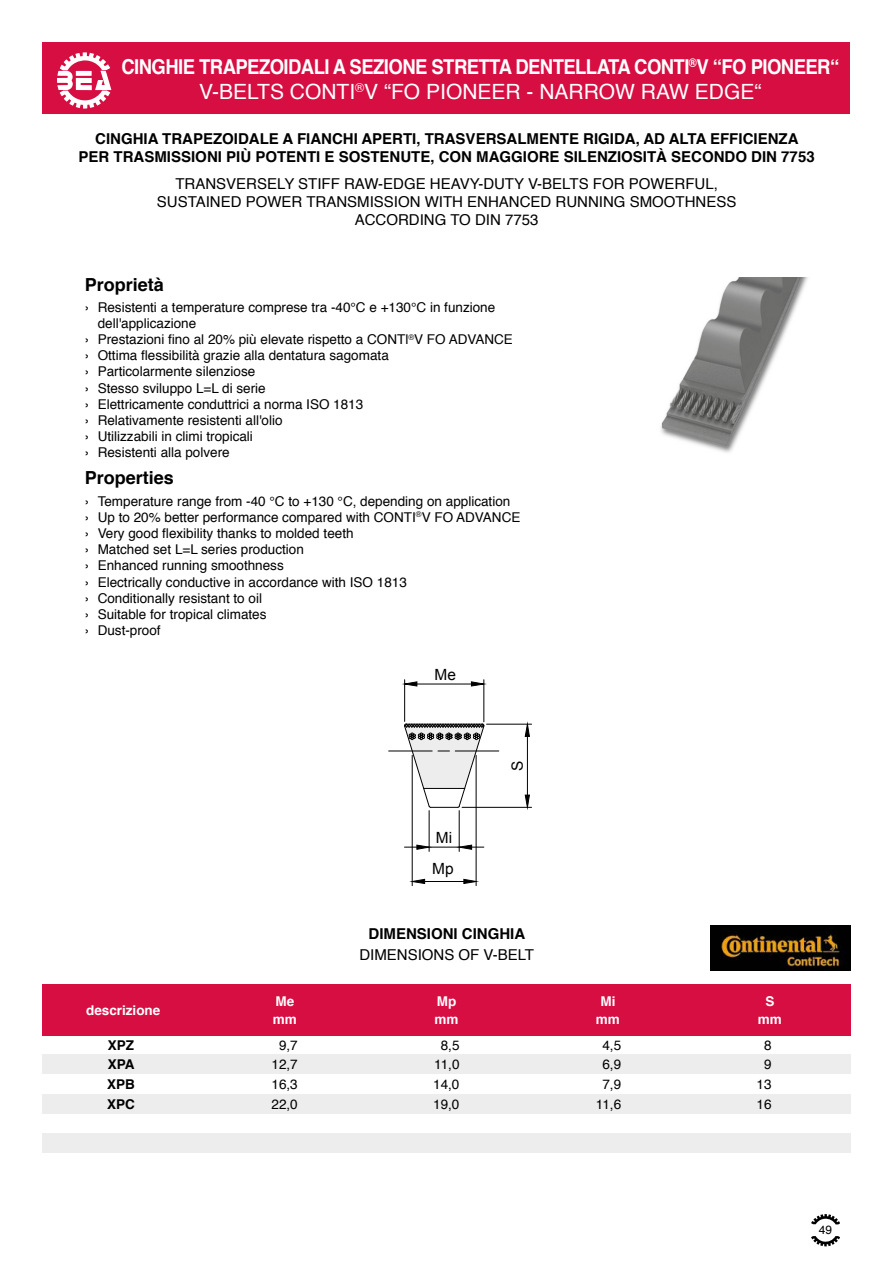
<style>
.page{position:relative;width:893px;height:1263px;background:#fff}
.page>*{position:absolute;margin:0;border:0;box-sizing:border-box;transform-origin:0 0}
.t1{font:21px "Helvetica";color:#fff}
.t2{font:700 20.55px "Helvetica";letter-spacing:-.03em;color:#fff;scale:.9 1}
.t3{font:700 18px "Helvetica";color:#000}
.t4{font:15.45px "Arial";color:#000}
.t5{font:700 15px/18px "Helvetica";color:#000;text-align:center}
.t6{font:15px/18px "Helvetica";color:#000;text-align:center}
.t7{font:13.5px/16.2px "Helvetica";color:#000}
.t8{font:700 13.5px/18px "Helvetica";color:#fff}
.t9{font:700 13.5px "Helvetica";color:#000}
.t10{font:12px "Helvetica";color:#000}
</style>
<div class="page">
<div style="left:42px;top:1133px;width:809px;height:20px;background:#ededed"></div>
<div style="left:42px;top:1094px;width:809px;height:19px;background:#ededed"></div>
<div style="left:42px;top:1054px;width:809px;height:20px;background:#ededed"></div>
<div style="left:42px;top:984px;width:809px;height:51px;background:#d60e41"></div>
<svg style="left:811px;top:1214px;width:29px;height:10px"></svg>
<svg style="left:811px;top:1236px;width:29px;height:10px"></svg>
<div style="left:43px;top:43px;width:807px;height:71px;background:#d60e41"></div>
<svg style="left:57px;top:52px;width:54px;height:57px"></svg>
<img style="left:661px;top:277px;width:147px;height:176px">
<hr style="left:389px;top:751px;width:43px;height:1px;background:#000">
<hr style="left:455px;top:751px;width:44px;height:1px;background:#000">
<svg style="left:404px;top:723px;width:81px;height:85px"></svg>
<hr style="left:404px;top:680px;width:1px;height:41px;background:#000">
<hr style="left:484px;top:680px;width:1px;height:42px;background:#000">
<hr style="left:417px;top:684px;width:54px;height:1px;background:#000">
<svg style="left:404px;top:681px;width:14px;height:6px"></svg>
<svg style="left:471px;top:681px;width:14px;height:6px"></svg>
<hr style="left:487px;top:724px;width:45px;height:1px;background:#000">
<hr style="left:462px;top:807px;width:70px;height:1px;background:#000">
<hr style="left:527px;top:736px;width:1px;height:59px;background:#000">
<svg style="left:524px;top:723px;width:6px;height:14px"></svg>
<svg style="left:524px;top:794px;width:6px;height:14px"></svg>
<hr style="left:412px;top:755px;width:1px;height:131px;background:#000">
<hr style="left:476px;top:755px;width:1px;height:131px;background:#000">
<hr style="left:425px;top:881px;width:39px;height:1px;background:#000">
<svg style="left:411px;top:878px;width:14px;height:6px"></svg>
<svg style="left:463px;top:878px;width:14px;height:6px"></svg>
<hr style="left:429px;top:810px;width:1px;height:41px;background:#000">
<hr style="left:459px;top:810px;width:1px;height:41px;background:#000">
<hr style="left:429px;top:847px;width:30px;height:1px;background:#000">
<svg style="left:404px;top:844px;width:26px;height:6px"></svg>
<svg style="left:458px;top:844px;width:26px;height:6px"></svg>
<img style="left:711px;top:926px;width:140px;height:45px">
<h2 class="t2" style="left:121px;top:50px;width:799px">CINGHIE TRAPEZOIDALI A SEZIONE STRETTA DENTELLATA CONTI<sup>®</sup>V “FO PIONEER“</h2>
<h1 class="t1" style="left:199px;top:76px;width:564px">V-BELTS CONTI<sup>®</sup>V “FO PIONEER - NARROW RAW EDGE“</h1>
<p class="t5" style="left:79px;top:130px;width:737px">CINGHIA TRAPEZOIDALE A FIANCHI APERTI, TRASVERSALMENTE RIGIDA, AD ALTA EFFICIENZA<br>PER TRASMISSIONI PIÙ POTENTI E SOSTENUTE, CON MAGGIORE SILENZIOSITÀ SECONDO DIN 7753</p>
<p class="t6" style="left:157px;top:175px;width:581px">TRANSVERSELY STIFF RAW-EDGE HEAVY-DUTY V-BELTS FOR POWERFUL,<br>SUSTAINED POWER TRANSMISSION WITH ENHANCED RUNNING SMOOTHNESS<br>ACCORDING TO DIN 7753</p>
<h3 class="t3" style="left:85px;top:270px;width:81px">Proprietà</h3>
<p class="t7" style="left:85px;top:299px;width:412px">› Resistenti a temperature comprese tra -40°C e +130°C in funzione</p>
<p class="t7" style="left:98px;top:315px;width:100px">dell'applicazione</p>
<p class="t7" style="left:85px;top:332px;width:429px">› Prestazioni fino al 20% più elevate rispetto a CONTl<sup>®</sup>V FO ADVANCE</p>
<p class="t7" style="left:85px;top:348px;width:305px">› Ottima flessibilità grazie alla dentatura sagomata</p>
<p class="t7" style="left:85px;top:364px;width:172px">› Particolarmente silenziose</p>
<p class="t7" style="left:85px;top:380px;width:182px">› Stesso sviluppo L=L di serie</p>
<p class="t7" style="left:85px;top:396px;width:280px">› Elettricamente conduttrici a norma ISO 1813</p>
<p class="t7" style="left:85px;top:413px;width:199px">› Relativamente resistenti all'olio</p>
<p class="t7" style="left:85px;top:429px;width:170px">› Utilizzabili in climi tropicali</p>
<p class="t7" style="left:85px;top:445px;width:146px">› Resistenti alla polvere</p>
<h3 class="t3" style="left:85px;top:464px;width:91px">Properties</h3>
<p class="t7" style="left:85px;top:493px;width:437px">› Temperature range from -40 °C to +130 °C, depending on application<br>› Up to 20% better performance compared with CONTI<sup>®</sup>V FO ADVANCE › Very good flexibility thanks to molded teeth<br>› Matched set L=L series production<br>› Enhanced running smoothness<br>› Electrically conductive in accordance with ISO 1813<br>› Conditionally resistant to oil<br>› Suitable for tropical climates<br>› Dust-proof</p>
<p class="t4" style="left:434px;top:664px;width:23px">Me</p>
<p class="t4" style="left:436px;top:827px;width:18px">Mi</p>
<p class="t4" style="left:432px;top:858px;width:23px">Mp</p>
<p class="t4" style="left:507px;top:771px;width:12px;rotate:-90deg">S</p>
<p class="t5" style="left:369px;top:925px;width:158px">DIMENSIONI CINGHIA</p>
<p class="t6" style="left:359px;top:946px;width:176px">DIMENSIONS OF V-BELT</p>
<p class="t8" style="left:86px;top:1001px;width:76px">descrizione</p>
<p class="t8" style="left:273px;top:992px;width:26px">Me mm</p>
<p class="t8" style="left:435px;top:992px;width:26px">Mp mm</p>
<p class="t8" style="left:596px;top:992px;width:26px;text-align:center">Mi mm</p>
<p class="t8" style="left:758px;top:992px;width:26px;text-align:center">S mm</p>
<p class="t9" style="left:108px;top:1034px;width:28px">XPZ</p>
<p class="t7" style="left:279px;top:1037px;width:20px">9,7</p>
<p class="t7" style="left:441px;top:1037px;width:20px">8,5</p>
<p class="t7" style="left:602px;top:1037px;width:20px">4,5</p>
<p class="t7" style="left:764px;top:1037px;width:9px">8</p>
<p class="t9" style="left:108px;top:1054px;width:28px">XPA</p>
<p class="t7" style="left:272px;top:1057px;width:28px">12,7</p>
<p class="t7" style="left:434px;top:1057px;width:27px">11,0</p>
<p class="t7" style="left:602px;top:1057px;width:20px">6,9</p>
<p class="t7" style="left:764px;top:1057px;width:9px">9</p>
<p class="t9" style="left:107px;top:1073px;width:29px">XPB</p>
<p class="t7" style="left:272px;top:1077px;width:28px">16,3</p>
<p class="t7" style="left:433px;top:1077px;width:28px">14,0</p>
<p class="t7" style="left:602px;top:1077px;width:20px">7,9</p>
<p class="t7" style="left:757px;top:1077px;width:17px">13</p>
<p class="t9" style="left:107px;top:1093px;width:29px">XPC</p>
<p class="t7" style="left:272px;top:1096px;width:28px">22,0</p>
<p class="t7" style="left:433px;top:1096px;width:28px">19,0</p>
<p class="t7" style="left:596px;top:1096px;width:27px">11,6</p>
<p class="t7" style="left:757px;top:1096px;width:17px">16</p>
<p class="t10" style="left:819px;top:1221px;width:15px">49</p>
</div>
